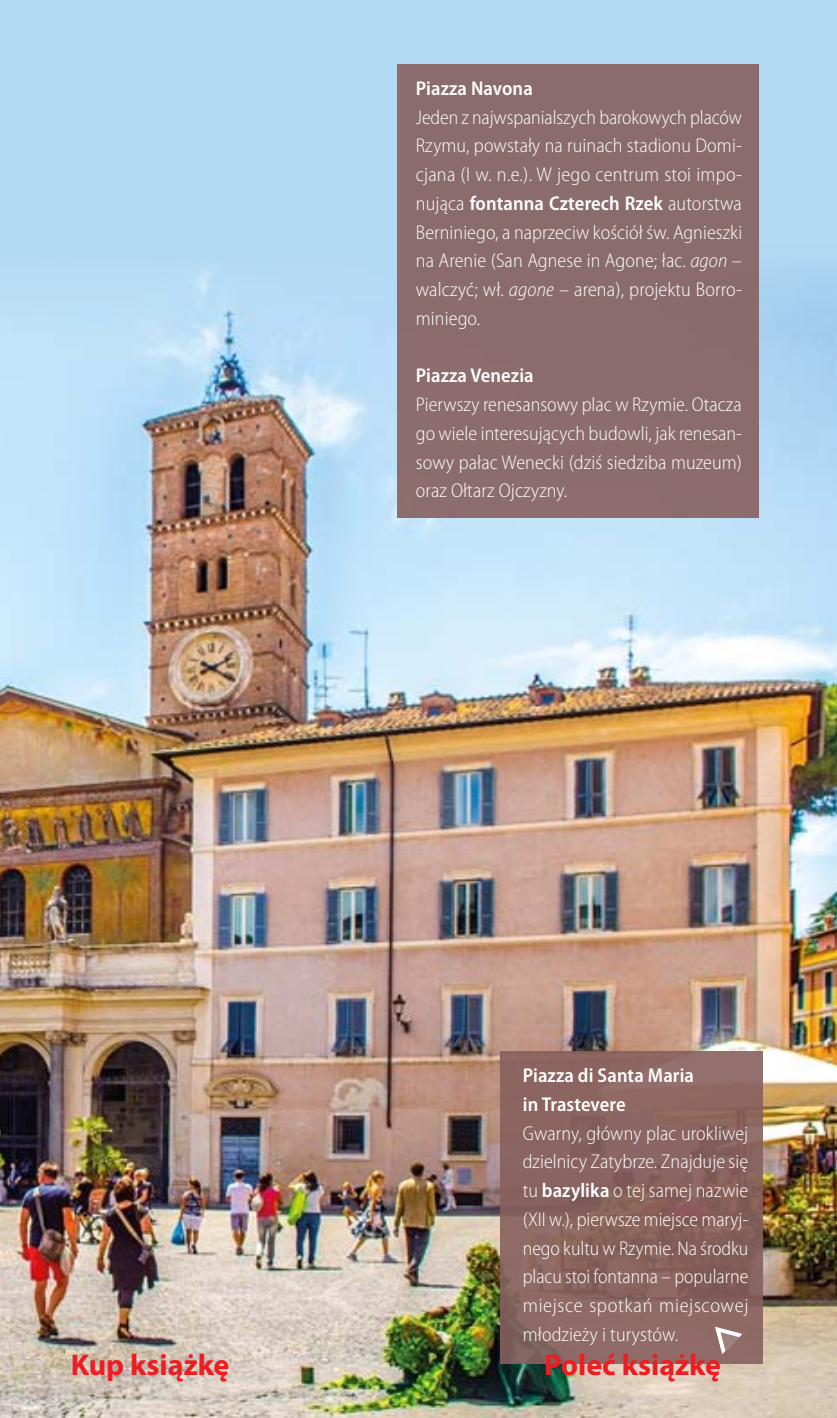
<style>
.page{position:relative;width:837px;height:1418px;background:#fff}
.page>*{position:absolute;margin:0;border:0;box-sizing:border-box;transform-origin:0 0}
.t1{font:700 30px "Myriad Pro";color:#ee1d23}
.t2{font:300 semi-condensed 20px/28.8px "Myriad Pro";letter-spacing:.005em;color:#fff;text-align:justify}
.t3{font:600 semi-condensed 20px/28.8px "Myriad Pro";letter-spacing:.005em;color:#fff}
.s1{font-weight:600}
.s2{font-style:italic}
</style>
<div class="page">
<div style="left:0;top:0;width:836px;height:711px;background:#b2daf3"></div>
<img style="left:0;top:246px;width:836px;height:1171px">
<div style="left:500px;top:1051px;width:262px;height:312px;background:#87605e"></div>
<svg style="left:714px;top:1326px;width:28px;height:28px"></svg>
<div style="left:397px;top:64px;width:361px;height:453px;background:#8b6c6d"></div>
<p class="t3" style="left:416px;top:74px;width:118px">Piazza Navona</p>
<p class="t2" style="left:416px;top:103px;width:328px">Jeden z najwspanialszych barokowych placów Rzymu, powstały na ruinach stadionu Domi&shy;cjana (I w. n.e.). W jego centrum stoi impo&shy;nująca <span class="s1">fontanna Czterech Rzek</span> autorstwa Berniniego, a naprzeciw kościół św. Agnieszki na Arenie (San Agnese in Agone; łac. <span class="s2">agon</span> – walczyć; wł. <span class="s2">agone</span> – arena), projektu Borro&shy;miniego.</p>
<p class="t3" style="left:416px;top:361px;width:119px">Piazza Venezia</p>
<p class="t2" style="left:416px;top:390px;width:327px">Pierwszy renesansowy plac w Rzymie. Otacza go wiele interesujących budowli, jak renesan&shy;sowy pałac Wenecki (dziś siedziba muzeum) oraz Ołtarz Ojczyzny.</p>
<p class="t3" style="left:522px;top:1061px;width:173px">Piazza di Santa Maria in Trastevere</p>
<p class="t2" style="left:522px;top:1118px;width:227px">Gwarny, główny plac urokliwej dzielnicy Zatybrze. Znajduje się tu <span class="s1">bazylika</span> o tej samej nazwie (XII w.), pierwsze miejsce maryj&shy;nego kultu w Rzymie. Na środku placu stoi fontanna – popularne miejsce spotkań miejscowej młodzieży i turystów.</p>
<h1 class="t1" style="left:71px;top:1345px;width:160px">Kup książkę</h1>
<h1 class="t1" style="left:544px;top:1345px;width:178px">Poleć książkę</h1>
</div>
